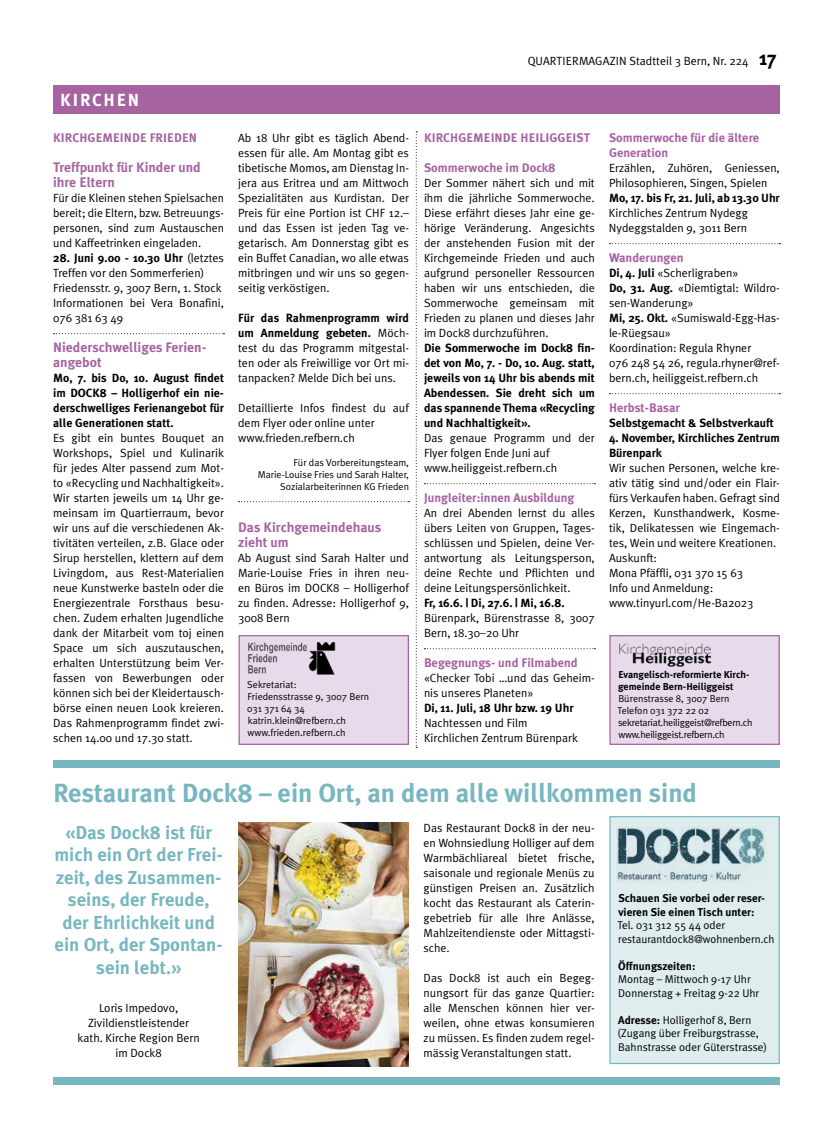
<style>
.page{position:relative;width:833px;height:1134px;background:#fff}
.page>*{position:absolute;margin:0;border:0;box-sizing:border-box;transform-origin:0 0}
.t1{font:700 26.25px "Meta Plus";color:#78b7c1}
.t2{font:700 18.75px/22.5px "Meta Plus";color:#78b7c1;text-align:center}
.t3{font:700 17.5px "Meta Plus";color:#fff}
.t4{font:700 13.75px/15px "Meta Plus";color:#a763a1}
.t5{font:700 12.5px/15px "Meta Plus";color:#a763a1}
.t6{font:11.88px/15px "Meta Plus Normal";color:#000}
.t7{font:700 11.88px/15px "Meta Plus";color:#000;text-align:justify}
.t8{font:11.25px/13.5px "Meta Plus Normal";color:#000}
.t9{font:700 11.25px/13.5px "Meta Plus";color:#000}
.t10{font:10px/12px "Meta Plus Normal";color:#000;text-align:right}
.t11{font:10px/12px "Meta Plus Normal";letter-spacing:-.025em;color:#000}
.t12{font:700 10px/12px "Meta Plus";color:#000}
.s1{font-family:"Meta Plus Normal";font-weight:400}
.s2{font-family:"Meta Plus";font-weight:700;font-size:20px}
.s3{font-family:"Meta Plus";font-weight:700}
</style>
<div class="page">
<div style="left:53px;top:85px;width:726px;height:28px;background:#a763a1"></div>
<svg style="left:424px;top:483px;width:171px;height:1px"></svg>
<svg style="left:424px;top:648px;width:171px;height:1px"></svg>
<svg style="left:609px;top:243px;width:171px;height:1px"></svg>
<svg style="left:609px;top:393px;width:171px;height:1px"></svg>
<svg style="left:416px;top:131px;width:1px;height:617px"></svg>
<svg style="left:54px;top:333px;width:170px;height:1px"></svg>
<svg style="left:239px;top:501px;width:170px;height:1px"></svg>
<div style="left:610px;top:636px;width:169px;height:108px;background:#e7daea"></div>
<div style="left:609px;top:635px;width:171px;height:110px;border:1px solid #a763a1"></div>
<img style="left:619px;top:643px;width:92px;height:23px">
<div style="left:610px;top:817px;width:169px;height:246px;background:#dfedef"></div>
<div style="left:609px;top:816px;width:171px;height:248px;border:1px solid #78b7c1"></div>
<img style="left:617px;top:826px;width:148px;height:56px">
<div style="left:53px;top:760px;width:727px;height:7px;background:#78b7c1"></div>
<div style="left:239px;top:636px;width:169px;height:108px;background:#e7daea"></div>
<div style="left:238px;top:635px;width:171px;height:110px;border:1px solid #a763a1"></div>
<img style="left:248px;top:643px;width:87px;height:31px">
<div style="left:53px;top:1077px;width:727px;height:7px;background:#78b7c1"></div>
<img style="left:238px;top:822px;width:171px;height:244px">
<h3 class="t3" style="left:60px;top:90px;width:78px">Kirchen</h3>
<p class="t5" style="left:53px;top:130px;width:143px">Kirchgemeinde Frieden</p>
<p class="t4" style="left:53px;top:159px;width:149px">Treffpunkt für Kinder und ihre Eltern</p>
<p class="t6" style="left:53px;top:190px;width:172px;text-align:justify">Für die Kleinen stehen Spielsachen bereit; die Eltern, bzw. Betreuungs&shy;personen, sind zum Austauschen und Kaffeetrinken eingeladen.</p>
<p class="t7" style="left:53px;top:250px;width:172px">28. Juni 9.00 - 10.30 U hr <span class="s1">(letztes</span></p>
<p class="t6" style="left:53px;top:265px;width:172px">Treffen vor den Sommerferien)<br>Friedensstr. 9, 3007 Bern, 1. Stock<br>Informationen bei Vera Bonafini,<br>076 381 63 49</p>
<p class="t4" style="left:53px;top:339px;width:155px">Niederschwelliges Ferien&shy;angebot</p>
<p class="t7" style="left:53px;top:370px;width:172px">Mo, 7. bis Do, 10. August findet im DOCK8 – Holligerhof ein nie&shy;derschwelliges Ferienangebot für alle Generationen statt.</p>
<p class="t6" style="left:53px;top:430px;width:172px;text-align:justify">Es gibt ein buntes Bouquet an Workshops, Spiel und Kulinarik für jedes Alter passend zum Mot&shy;to «Recycling und Nachhaltigkeit».<br>Wir starten jeweils um 14 Uhr ge&shy;meinsam im Quartierraum, bevor wir uns auf die verschiedenen Ak&shy;tivitäten verteilen, z.B. Glace oder Sirup herstellen, klettern auf dem Livingdom, aus Rest-Materialien neue Kunstwerke basteln oder die Energiezentrale Forsthaus besu&shy;chen. Zudem erhalten Jugendliche dank der Mitarbeit vom toj einen Space um sich auszutauschen, erhalten Unterstützung beim Ver&shy;fassen von Bewerbungen oder können sich bei der Kleidertausch&shy;börse einen neuen Look kreieren.<br>Das Rahmenprogramm findet zwi&shy;schen 14.00 und 17.30 statt.</p>
<p class="t6" style="left:238px;top:130px;width:172px;text-align:justify">Ab 18 Uhr gibt es täglich Abend&shy;essen für alle. Am Montag gibt es tibetische Momos, am Dienstag In&shy;jera aus Eritrea und am Mittwoch Spezialitäten aus Kurdistan. Der Preis für eine Portion ist CHF 12.– und das Essen ist jeden Tag ve&shy;getarisch. Am Donnerstag gibt es ein Buffet Canadian, wo alle etwas mitbringen und wir uns so gegen&shy;seitig verköstigen.</p>
<p class="t7" style="left:238px;top:310px;width:172px">Für das Rahmenprogramm wird um Anmeldung gebeten. <span class="s1">Möch-</span></p>
<p class="t6" style="left:238px;top:340px;width:172px;text-align:justify">test du das Programm mitgestal&shy;ten oder als Freiwillige vor Ort mi&shy;tanpacken? Melde Dich bei uns.</p>
<p class="t6" style="left:238px;top:400px;width:172px">Detaillierte Infos findest du auf dem Flyer oder online unter www.frieden.refbern.ch</p>
<p class="t10" style="left:258px;top:456px;width:153px">Für das Vorbereitungsteam,<br>Marie-Louise Fries und Sarah Halter,<br>Sozialarbeiterinnen KG Frieden</p>
<p class="t4" style="left:238px;top:519px;width:145px">Das Kirchgemeindehaus zieht um</p>
<p class="t6" style="left:238px;top:550px;width:172px;text-align:justify">Ab August sind Sarah Halter und Marie-Louise Fries in ihren neu&shy;en Büros im DOCK8 – Holligerhof zu finden. Adresse: Holligerhof 9, 3008 Bern</p>
<p class="t10" style="left:247px;top:679px;width:124px;text-align:left">Sekretariat:<br>Friedensstrasse 9, 3007 Bern<br>031 371 64 34 katrin.klein@refbern.ch www.frieden.refbern.ch</p>
<p class="t6" style="left:527px;top:53px;width:16px">Quartiermagazin</p>
<p class="t6" style="left:629px;top:53px;width:148px">Stadtteil 3 Bern, Nr. 224 <span class="s2">17</span></p>
<p class="t5" style="left:424px;top:130px;width:165px">Kirchgemeinde Heiliggeist</p>
<p class="t5" style="left:424px;top:160px;width:133px">Sommerwoche im Dock8</p>
<p class="t6" style="left:424px;top:175px;width:172px;text-align:justify">Der Sommer nähert sich und mit ihm die jährliche Sommerwoche.<br>Diese erfährt dieses Jahr eine ge&shy;hörige Veränderung. Angesichts der anstehenden Fusion mit der Kirchgemeinde Frieden und auch aufgrund personeller Ressourcen haben wir uns entschieden, die Sommerwoche gemeinsam mit Frieden zu planen und dieses Jahr im Dock8 durchzuführen.</p>
<p class="t7" style="left:424px;top:340px;width:172px">Die Sommerwoche im Dock8 fin&shy;det von Mo, 7. - Do, 10. Aug. statt, jeweils von 14 U hr bis abends mit Abendessen. Sie dreht sich um das spannende Thema «Recycling und Nachhaltigkeit».</p>
<p class="t6" style="left:424px;top:430px;width:172px">Das genaue Programm und der<br>Flyer folgen Ende Juni auf www.heiliggeist.refbern.ch</p>
<p class="t5" style="left:424px;top:490px;width:152px">Jungleiter:innen Ausbildung</p>
<p class="t6" style="left:424px;top:505px;width:172px;text-align:justify">An drei Abenden lernst du alles übers Leiten von Gruppen, Tages&shy;schlüssen und Spielen, deine Ver&shy;antwortung als Leitungsperson, deine Rechte und Pflichten und deine Leitungspersönlichkeit.</p>
<p class="t7" style="left:424px;top:595px;width:142px">Fr, 16.6. | Di, 27.6. | Mi, 16.8.</p>
<p class="t6" style="left:424px;top:610px;width:172px">Bürenpark, Bürenstrasse 8, 3007<br>Bern, 18.30–20 Uhr</p>
<p class="t5" style="left:424px;top:655px;width:155px">Begegnungs- und Filmabend</p>
<p class="t6" style="left:424px;top:670px;width:172px">«Checker Tobi …und das Geheim&shy;nis unseres Planeten»</p>
<p class="t7" style="left:424px;top:700px;width:151px">Di, 11. Juli, 18 U hr bzw. 19 U hr</p>
<p class="t6" style="left:424px;top:715px;width:155px">Nachtessen und Film<br>Kirchlichen Zentrum Bürenpark</p>
<p class="t5" style="left:609px;top:130px;width:152px">Sommerwoche für die ältere<br>Generation</p>
<p class="t6" style="left:609px;top:160px;width:172px">Erzählen, Zuhören, Geniessen,<br>Philosophieren, Singen, Spielen</p>
<p class="t7" style="left:609px;top:190px;width:172px">Mo, 17. bis Fr, 21. Juli, ab 13.30 U hr</p>
<p class="t6" style="left:609px;top:205px;width:140px">Kirchliches Zentrum Nydegg<br>Nydeggstalden 9, 3011 Bern</p>
<p class="t5" style="left:609px;top:250px;width:76px">Wanderungen</p>
<p class="t6" style="left:609px;top:265px;width:172px"><span class="s3">Di, 4. Juli</span> «Scherligraben»<br><span class="s3">Do, 31. Aug.</span> «Diemtigtal: Wildro&shy;sen-Wanderung»<br><span class="s3">Mi, 25. Okt.</span> «Sumiswald-Egg-Has&shy;le-Rüegsau»<br>Koordination: Regula Rhyner<br>076 248 54 26, regula.rhyner@ref&shy;bern.ch, heiliggeist.refbern.ch</p>
<p class="t5" style="left:609px;top:400px;width:72px">Herbst-Basar</p>
<p class="t7" style="left:609px;top:415px;width:166px">Selbstgemacht &amp; Selbstverkauft</p>
<p class="t7" style="left:609px;top:430px;width:172px">4. November, Kirchliches Zentrum<br>Bürenpark</p>
<p class="t6" style="left:609px;top:460px;width:172px">Wir suchen Personen, welche kre&shy;ativ tätig sind und/oder ein Flair&shy;fürs Verkaufen haben. Gefragt sind<br>Kerzen, Kunsthandwerk, Kosme&shy;tik, Delikatessen wie Eingemach&shy;tes, Wein und weitere Kreationen.<br>Auskunft:<br>Mona Pfäffli, 031 370 15 63<br>Info und Anmeldung: www.tinyurl.com/He-Ba2023</p>
<p class="t12" style="left:618px;top:669px;width:133px">Evangelisch-reformierte Kirch&shy;gemeinde Bern-Heiliggeist</p>
<p class="t11" style="left:617px;top:693px;width:136px">Bürenstrasse 8, 3007 Bern<br>Telefon 031 372 22 02 sekretariat.heiliggeist@refbern.ch www.heiliggeist.refbern.ch</p>
<h1 class="t1" style="left:53px;top:777px;width:645px">Restaurant Dock8 – ein Ort, an dem alle willkommen sind</h1>
<h2 class="t2" style="left:54px;top:821px;width:170px">«Das Dock8 ist für mich ein Ort der Frei&shy;zeit, des Zusammen&shy;seins, der Freude, der Ehrlichkeit und ein Ort, der Spontan&shy;sein lebt.»</h2>
<p class="t6" style="left:78px;top:1000px;width:124px;text-align:center">Loris Impedovo,<br>Zivildienstleistender kath. Kirche Region Bern im Dock8</p>
<p class="t6" style="left:423px;top:820px;width:172px;text-align:justify">Das Restaurant Dock8 in der neu&shy;en Wohnsiedlung Holliger auf dem Warmbächliareal bietet frische, saisonale und regionale Menüs zu günstigen Preisen an. Zusätzlich kocht das Restaurant als Caterin&shy;gebetrieb für alle Ihre Anlässe, Mahlzeitendienste oder Mittagsti&shy;sche.</p>
<p class="t6" style="left:423px;top:970px;width:172px;text-align:justify">Das Dock8 ist auch ein Begeg&shy;nungsort für das ganze Quartier: alle Menschen können hier ver&shy;weilen, ohne etwas konsumieren zu müssen. Es finden zudem regel&shy;mässig Veranstaltungen statt.</p>
<p class="t9" style="left:618px;top:892px;width:148px">Schauen Sie vorbei oder reser&shy;vieren Sie einen Tisch unter:</p>
<p class="t8" style="left:617px;top:919px;width:158px">Tel. 031 312 55 44 oder restaurantdock8@wohnenbern.ch</p>
<p class="t9" style="left:618px;top:959px;width:79px">Öffnungszeiten:</p>
<p class="t8" style="left:618px;top:973px;width:143px">Montag – Mittwoch 9-17 Uhr<br>Donnerstag + Freitag 9-22 Uhr</p>
<p class="t8" style="left:617px;top:1013px;width:151px"><span class="s3">Adresse:</span> Holligerhof 8, Bern (Zugang über Freiburgstrasse,<br>Bahnstrasse oder Güterstrasse)</p>
</div>
